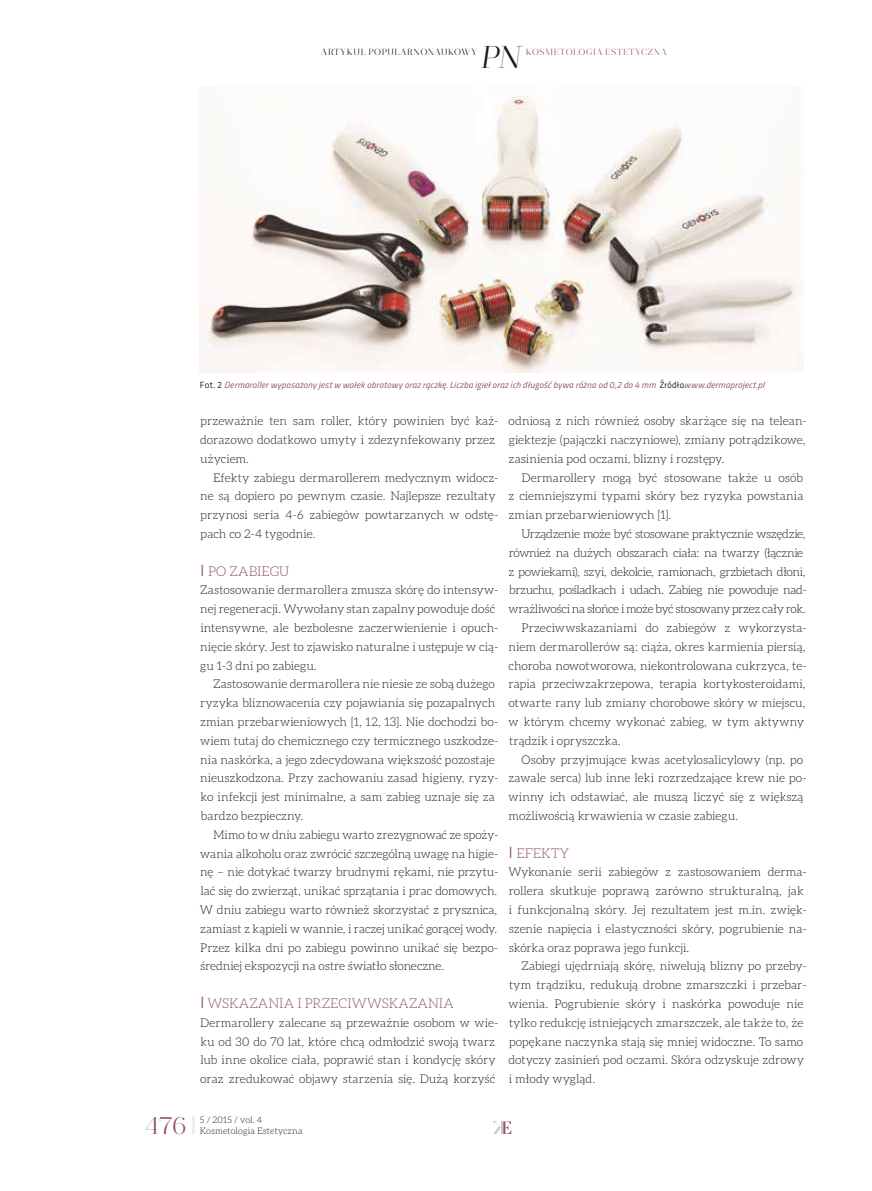
<style>
.page{position:relative;width:872px;height:1191px;background:#fff}
.page>*{position:absolute;margin:0;border:0;box-sizing:border-box;transform-origin:0 0}
.t1{font:italic 300 31.5px "Prumo Display";color:#1a171c}
.t2{font:300 24px "Prumo Display";color:#8e5461}
.t3{font:300 13.5px "Aleo";letter-spacing:.005em;color:#8e5461}
.t4{font:300 12px/18.8px "Aleo";color:#1a171c}
.t5{font:300 12px "Aleo";letter-spacing:-.03em;color:#1a171c}
.t6{font:300 12px "Aleo";letter-spacing:-.025em;color:#1a171c}
.t7{font:italic 9px "Titillium";letter-spacing:.02em;color:#8e5461}
.t8{font:300 9px "Aleo";letter-spacing:.01em;color:#1a171c}
.t9{font:300 9px "Prumo Display";letter-spacing:.075em;color:#1a171c}
.t10{font:300 9px "Prumo Display";letter-spacing:.06em;color:#8e5461}
.s1{font-style:normal;color:#1a171c}
.s2{font-family:"Titillium Regular Upright";font-style:normal;color:#1a171c}
.s3{font-weight:700;font-size:12px}
</style>
<div class="page">
<svg style="left:493px;top:1121px;width:18px;height:13px"></svg>
<hr style="left:192px;top:1117px;width:3px;height:17px;background:#eceded">
<img style="left:200px;top:93px;width:604px;height:279px">
<h1 class="t1" style="left:481px;top:39px;width:41px">PN</h1>
<p class="t9" style="left:321px;top:47px;width:157px">ARTYKUŁ POPULARNONAUKOWY</p>
<p class="t10" style="left:526px;top:47px;width:142px">KOSMETOLOGIA ESTETYCZNA</p>
<p class="t7" style="left:200px;top:378px;width:566px"><span class="s1">Fot. 2</span> Dermaroller wyposażony jest w wałek obrotowy oraz rączkę. Liczba igieł oraz ich długość bywa różna od 0,2 do 4 mm <span class="s2">Źródło</span>www.dermaproject.pl</p>
<p class="t4" style="left:200px;top:411px;width:300px">przeważnie ten sam roller, który powinien być każ&shy;dorazowo dodatkowo umyty i zdezynfekowany przez użyciem.</p>
<p class="t4" style="left:200px;top:468px;width:300px;text-indent:13px">Efekty zabiegu dermarollerem medycznym widocz&shy;ne są dopiero po pewnym czasie. Najlepsze rezultaty przynosi seria 4-6 zabiegów powtarzanych w odstę&shy;pach co 2-4 tygodnie.</p>
<p class="t3" style="left:201px;top:563px;width:90px"><span class="s3">|</span> PO ZABIEGU</p>
<p class="t4" style="left:200px;top:581px;width:300px">Zastosowanie dermarollera zmusza skórę do intensyw&shy;nej regeneracji. Wywołany stan zapalny powoduje dość intensywne, ale bezbolesne zaczerwienienie i opuch&shy;nięcie skóry. Jest to zjawisko naturalne i ustępuje w cią&shy;gu 1-3 dni po zabiegu.</p>
<p class="t4" style="left:200px;top:675px;width:300px;text-indent:13px">Zastosowanie dermarollera nie niesie ze sobą dużego ryzyka bliznowacenia czy pojawiania się pozapalnych zmian przebarwieniowych [1, 12, 13]. Nie dochodzi bo&shy;wiem tutaj do chemicznego czy termicznego uszkodze&shy;nia naskórka, a jego zdecydowana większość pozostaje nieuszkodzona. Przy zachowaniu zasad higieny, ryzy&shy;ko infekcji jest minimalne, a sam zabieg uznaje się za bardzo bezpieczny.</p>
<p class="t4" style="left:200px;top:825px;width:300px;text-align:justify;text-indent:13px">Mimo to w dniu zabiegu warto zrezygnować ze spoży&shy;wania alkoholu oraz zwrócić szczególną uwagę na higie&shy;nę – nie dotykać twarzy brudnymi rękami, nie przytu&shy;lać się do zwierząt, unikać sprzątania i prac domowych.<br>W dniu zabiegu warto również skorzystać z prysznica, zamiast z kąpieli w wannie, i raczej unikać gorącej wody.<br>Przez kilka dni po zabiegu powinno unikać się bezpo&shy;średniej ekspozycji na ostre światło słoneczne.</p>
<p class="t3" style="left:201px;top:996px;width:254px"><span class="s3">|</span> WSKAZANIA I PRZECIWWSKAZANIA</p>
<p class="t4" style="left:200px;top:1013px;width:300px">Dermarollery zalecane są przeważnie osobom w wie&shy;ku od 30 do 70 lat, które chcą odmłodzić swoją twarz lub inne okolice ciała, poprawić stan i kondycję skóry oraz zredukować objawy starzenia się. Dużą korzyść</p>
<p class="t4" style="left:508px;top:411px;width:300px;text-align:justify">odniosą z nich również osoby skarżące się na telean&shy;giektezje (pajączki naczyniowe), zmiany potrądzikowe, zasinienia pod oczami, blizny i rozstępy.</p>
<p class="t4" style="left:508px;top:468px;width:296px;text-align:justify;text-indent:13px">Dermarollery mogą być stosowane także u osób z ciemniejszymi typami skóry bez ryzyka powstania zmian przebarwieniowych [1].</p>
<p class="t5" style="left:521px;top:527px;width:285px">Urządzenie może być stosowane praktycznie wszędzie,</p>
<p class="t6" style="left:508px;top:546px;width:296px">również na dużych obszarach ciała: na twarzy (łącznie</p>
<p class="t6" style="left:508px;top:565px;width:298px">z powiekami), szyi, dekolcie, ramionach, grzbietach dłoni,</p>
<p class="t5" style="left:509px;top:583px;width:299px">brzuchu, pośladkach i udach. Zabieg nie powoduje nad-</p>
<p class="t5" style="left:508px;top:602px;width:298px">wrażliwości na słońce i może być stosowany przez cały rok.</p>
<p class="t4" style="left:521px;top:618px;width:287px">Przeciwwskazaniami do zabiegów z wykorzysta-</p>
<p class="t4" style="left:508px;top:637px;width:298px">niem dermarollerów są: ciąża, okres karmienia piersią,</p>
<p class="t4" style="left:508px;top:656px;width:300px">choroba nowotworowa, niekontrolowana cukrzyca, te-</p>
<p class="t4" style="left:508px;top:675px;width:298px">rapia przeciwzakrzepowa, terapia kortykosteroidami,</p>
<p class="t4" style="left:508px;top:693px;width:298px">otwarte rany lub zmiany chorobowe skóry w miejscu,</p>
<p class="t4" style="left:508px;top:712px;width:297px">w którym chcemy wykonać zabieg, w tym aktywny</p>
<p class="t4" style="left:509px;top:731px;width:113px">trądzik i opryszczka.</p>
<p class="t4" style="left:521px;top:750px;width:283px">Osoby przyjmujące kwas acetylosalicylowy (np. po</p>
<p class="t4" style="left:508px;top:768px;width:300px">zawale serca) lub inne leki rozrzedzające krew nie po-</p>
<p class="t4" style="left:508px;top:787px;width:296px">winny ich odstawiać, ale muszą liczyć się z większą</p>
<p class="t4" style="left:508px;top:806px;width:231px">możliwością krwawienia w czasie zabiegu.</p>
<p class="t3" style="left:510px;top:845px;width:61px"><span class="s3">|</span> EFEKTY</p>
<p class="t4" style="left:508px;top:862px;width:300px">Wykonanie serii zabiegów z zastosowaniem derma&shy;rollera skutkuje poprawą zarówno strukturalną, jak i funkcjonalną skóry. Jej rezultatem jest m.in. zwięk&shy;szenie napięcia i elastyczności skóry, pogrubienie na&shy;skórka oraz poprawa jego funkcji.</p>
<p class="t4" style="left:508px;top:956px;width:300px;text-indent:13px">Zabiegi ujędrniają skórę, niwelują blizny po przeby&shy;tym trądziku, redukują drobne zmarszczki i przebar&shy;wienia. Pogrubienie skóry i naskórka powoduje nie tylko redukcję istniejących zmarszczek, ale także to, że popękane naczynka stają się mniej widoczne. To samo dotyczy zasinień pod oczami. Skóra odzyskuje zdrowy i młody wygląd.</p>
<p class="t8" style="left:200px;top:1115px;width:64px">5 / 2015 / vol. 4</p>
<h2 class="t2" style="left:144px;top:1111px;width:44px">476</h2>
<p class="t8" style="left:200px;top:1125px;width:104px">Kosmetologia Estetyczna</p>
</div>
